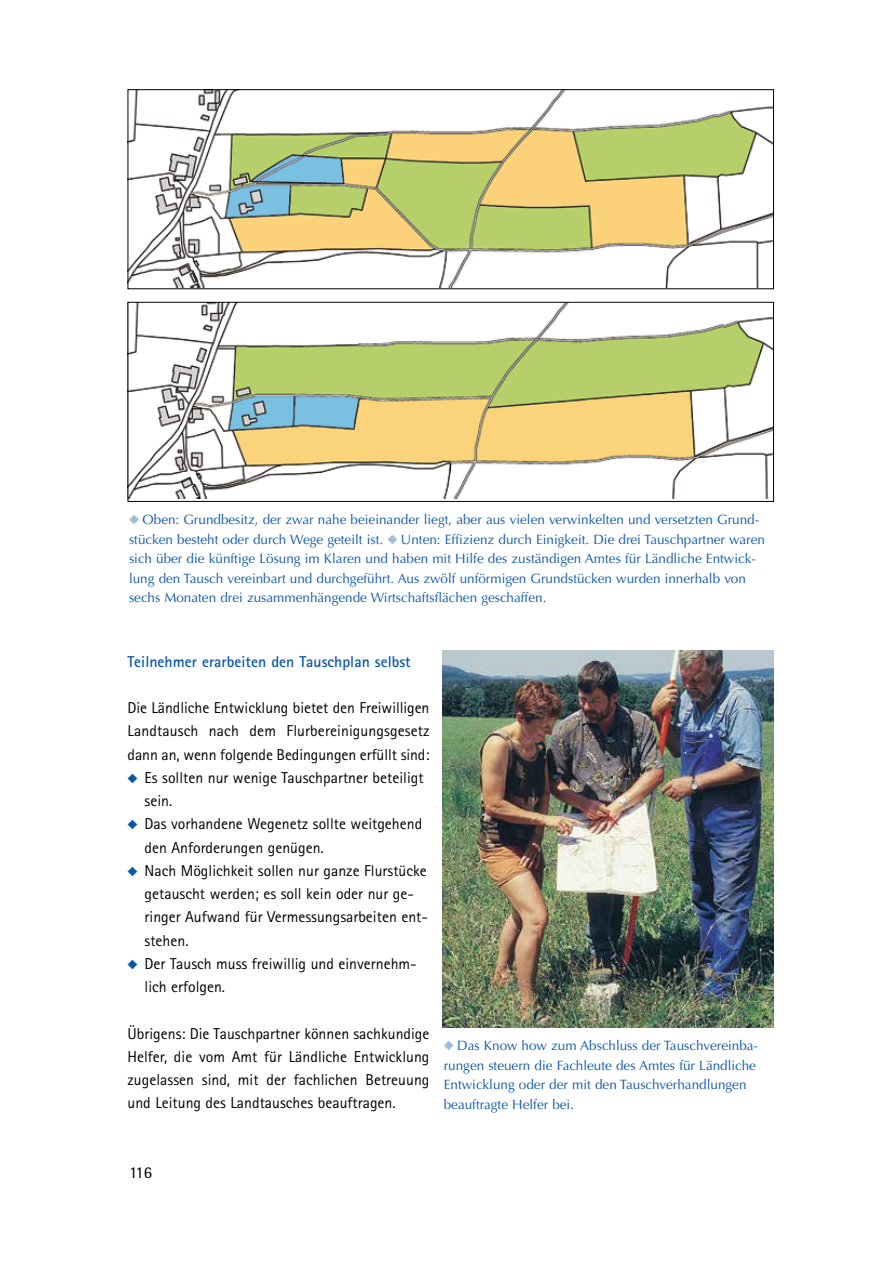
<style>
.page{position:relative;width:893px;height:1263px;background:#fff}
.page>*{position:absolute;margin:0;border:0;box-sizing:border-box;transform-origin:0 0}
.t1{font:16.5px "Rotis Semi Sans Pro";color:#000}
.t2{font:15.75px/23.2px "Rotis Sans Serif Pro";color:#000;text-align:justify}
.t3{font:700 15.75px "Rotis Sans Serif Pro";color:#0d57a6}
.t4{font:13.5px/19.5px "Optima LT Std";color:#0d57a6}
</style>
<div class="page">
<img style="left:442px;top:651px;width:332px;height:376px">
<img style="left:130px;top:91px;width:642px;height:196px">
<div style="left:128px;top:89px;width:646px;height:200px;border:1px solid #000"></div>
<img style="left:130px;top:304px;width:642px;height:195px">
<div style="left:128px;top:302px;width:646px;height:200px;border:1px solid #000"></div>
<p class="t4" style="left:129px;top:510px;width:632px;text-indent:14px">Oben: Grundbesitz, der zwar nahe beieinander liegt, aber aus vielen verwinkelten und versetzten Grund&shy;stücken besteht oder durch Wege geteilt ist.</p>
<p class="t4" style="left:129px;top:530px;width:637px;text-indent:272px">Unten: Effizienz durch Einigkeit. Die drei Tauschpartner waren sich über die künftige Lösung im Klaren und haben mit Hilfe des zuständigen Amtes für Ländliche Entwick&shy;lung den Tausch vereinbart und durchgeführt. Aus zwölf unförmigen Grundstücken wurden innerhalb von sechs Monaten drei zusammenhängende Wirtschaftsflächen geschaffen.</p>
<p class="t3" style="left:128px;top:651px;width:285px">Teilnehmer erarbeiten den Tauschplan selbst</p>
<p class="t2" style="left:128px;top:696px;width:303px">Die Ländliche Entwicklung bietet den Freiwilligen</p>
<p class="t2" style="left:128px;top:719px;width:304px">Landtausch nach dem Flurbereinigungsgesetz</p>
<p class="t2" style="left:128px;top:743px;width:303px">dann an, wenn folgende Bedingungen erfüllt sind:</p>
<p class="t2" style="left:145px;top:766px;width:281px">Es sollten nur wenige Tauschpartner beteiligt</p>
<p class="t2" style="left:145px;top:789px;width:29px">sein.</p>
<p class="t2" style="left:145px;top:812px;width:279px">Das vorhandene Wegenetz sollte weitgehend</p>
<p class="t2" style="left:145px;top:836px;width:181px">den Anforderungen genügen.</p>
<p class="t2" style="left:145px;top:859px;width:284px">Nach Möglichkeit sollen nur ganze Flurstücke</p>
<p class="t2" style="left:145px;top:882px;width:271px">getauscht werden; es soll kein oder nur ge‑</p>
<p class="t2" style="left:145px;top:905px;width:283px">ringer Aufwand für Vermessungsarbeiten ent-</p>
<p class="t2" style="left:145px;top:929px;width:46px">stehen.</p>
<p class="t2" style="left:145px;top:952px;width:274px">Der Tausch muss freiwillig und einvernehm‑</p>
<p class="t2" style="left:145px;top:975px;width:82px">lich erfolgen.</p>
<p class="t2" style="left:128px;top:1022px;width:303px">Übrigens: Die Tauschpartner können sachkundige Helfer, die vom Amt für Ländliche Entwicklung zugelassen sind, mit der fachlichen Betreuung und Leitung des Landtausches beauftragen.</p>
<p class="t4" style="left:444px;top:1036px;width:316px;text-indent:14px">Das Know how zum Abschluss der Tauschvereinba&shy;rungen steuern die Fachleute des Amtes für Ländliche Entwicklung oder der mit den Tauschverhandlungen beauftragte Helfer bei.</p>
<p class="t1" style="left:129px;top:1163px;width:24px">116</p>
</div>
